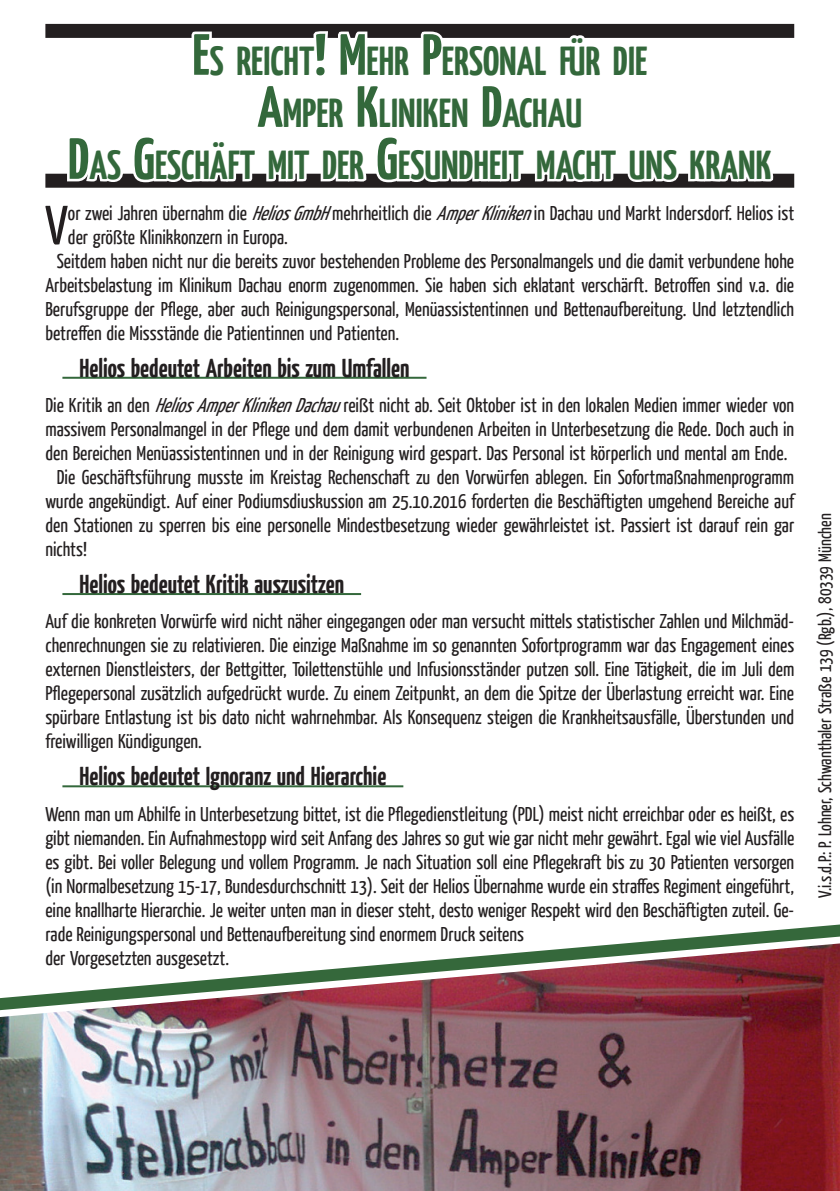
<style>
.page{position:relative;width:840px;height:1191px;background:#fff}
.page>*{position:absolute;margin:0;border:0;box-sizing:border-box;transform-origin:0 0}
.t1{font:54.2px "Yanone Kaffeesatz";color:#231f20}
.t2{font:700 40.6px/52px "Yanone Kaffeesatz";color:#33683b;text-align:center}
.t3{font:700 26px "Yanone Kaffeesatz";color:#231f20}
.t4{font:20px/24px "Yanone Kaffeesatz";color:#231f20;text-align:justify}
.t5{font:18px "Yanone Kaffeesatz";color:#231f20}
.s1{font-size:58px}
.s2{font-style:italic}
</style>
<div class="page">
<div style="left:45px;top:24px;width:748px;height:14px;background:#231f20"></div>
<div style="left:45px;top:174px;width:748px;height:14px;background:#231f20"></div>
<hr style="left:62px;top:377px;width:364px;height:2px;background:#33683b">
<hr style="left:62px;top:593px;width:299px;height:2px;background:#33683b">
<hr style="left:62px;top:785px;width:341px;height:2px;background:#33683b">
<svg style="left:64px;top:23px;width:711px;height:165px"></svg>
<img style="left:0;top:1029px;width:839px;height:162px">
<img style="left:0;top:1018px;width:839px;height:11px">
<svg style="left:0;top:924px;width:839px;height:94px"></svg>
<h2 class="t2" style="left:68px;top:33px;width:703px"><span class="s1">E</span>S REICHT<span class="s1">! M</span>EHR <span class="s1">P</span>ERSONAL FÜR DIE<br><span class="s1">A</span>MPER <span class="s1">K</span>LINIKEN <span class="s1">D</span>ACHAU<br><span class="s1">D</span>AS <span class="s1">G</span>ESCHÄFT MIT DER <span class="s1">G</span>ESUNDHEIT MACHT UNS KRANK</h2>
<h1 class="t1" style="left:45px;top:190px;width:24px">V</h1>
<p class="t4" style="left:68px;top:200px;width:727px">or zwei Jahren übernahm die <span class="s2">HeliosGmbH</span>mehrheitlich die <span class="s2">AmperKliniken</span>in Dachau und Markt Indersdorf. Helios ist</p>
<p class="t4" style="left:68px;top:224px;width:221px">der größte Klinikkonzern in Europa.</p>
<p class="t4" style="left:57px;top:248px;width:738px">Seitdem haben nicht nur die bereits zuvor bestehenden Probleme des Personalmangels und die damit verbundene hohe</p>
<p class="t4" style="left:45px;top:272px;width:749px">Arbeitsbelastung im Klinikum Dachau enorm zugenommen. Sie haben sich eklatant verschärft. Betroffen sind v.a. die</p>
<p class="t4" style="left:45px;top:296px;width:750px">Berufsgruppe der Pflege, aber auch Reinigungspersonal, Menüassistentinnen und Bettenaufbereitung. Und letztendlich</p>
<p class="t4" style="left:45px;top:320px;width:355px">betreffen die Missstände die Patientinnen und Patienten.</p>
<h3 class="t3" style="left:79px;top:350px;width:331px">Helios bedeutet Arbeiten bis zum Umfallen</h3>
<p class="t4" style="left:45px;top:392px;width:750px">Die Kritik an den <span class="s2">HeliosAmperKlinikenDachau</span>reißt nicht ab. Seit Oktober ist in den lokalen Medien immer wieder von</p>
<p class="t4" style="left:45px;top:416px;width:749px">massivem Personalmangel in der Pflege und dem damit verbundenen Arbeiten in Unterbesetzung die Rede. Doch auch in</p>
<p class="t4" style="left:45px;top:440px;width:743px">den Bereichen Menüassistentinnen und in der Reinigung wird gespart. Das Personal ist körperlich und mental am Ende.</p>
<p class="t4" style="left:57px;top:464px;width:738px">Die Geschäftsführung musste im Kreistag Rechenschaft zu den Vorwürfen ablegen. Ein Sofortmaßnahmenprogramm</p>
<p class="t4" style="left:45px;top:488px;width:749px">wurde angekündigt. Auf einer Podiumsdiuskussion am 25.10.2016 forderten die Beschäftigten umgehend Bereiche auf</p>
<p class="t4" style="left:45px;top:512px;width:750px">den Stationen zu sperren bis eine personelle Mindestbesetzung wieder gewährleistet ist. Passiert ist darauf rein gar</p>
<p class="t4" style="left:45px;top:536px;width:43px">nichts!</p>
<h3 class="t3" style="left:79px;top:567px;width:266px">Helios bedeutet Kritik auszusitzen</h3>
<p class="t4" style="left:45px;top:609px;width:750px">Auf die konkreten Vorwürfe wird nicht näher eingegangen oder man versucht mittels statistischer Zahlen und Milchmäd&shy;chenrechnungen sie zu relativieren. Die einzige Maßnahme im so genannten Sofortprogramm war das Engagement eines externen Dienstleisters, der Bettgitter, Toilettenstühle und Infusionsständer putzen soll. Eine Tätigkeit, die im Juli dem Pflegepersonal zusätzlich aufgedrückt wurde. Zu einem Zeitpunkt, an dem die Spitze der Überlastung erreicht war. Eine spürbare Entlastung ist bis dato nicht wahrnehmbar. Als Konsequenz steigen die Krankheitsausfälle, Überstunden und freiwilligen Kündigungen.</p>
<h3 class="t3" style="left:79px;top:759px;width:308px">Helios bedeutet Ignoranz und Hierarchie</h3>
<p class="t4" style="left:45px;top:801px;width:750px;text-align:left">Wenn man um Abhilfe in Unterbesetzung bittet, ist die Pflegedienstleitung (PDL) meist nicht erreichbar oder es heißt, es gibt niemanden. Ein Aufnahmestopp wird seit Anfang des Jahres so gut wie gar nicht mehr gewährt. Egal wie viel Ausfälle es gibt. Bei voller Belegung und vollem Programm. Je nach Situation soll eine Pflegekraft bis zu 30 Patienten versorgen (in Normalbesetzung 15-17, Bundesdurchschnitt 13). Seit der Helios Übernahme wurde ein straffes Regiment eingeführt, eine knallharte Hierarchie. Je weiter unten man in dieser steht, desto weniger Respekt wird den Beschäftigten zuteil. Ge&shy;rade Reinigungspersonal und Bettenaufbereitung sind enormem Druck seitens<br>der Vorgesetzten ausgesetzt.</p>
<p class="t5" style="left:812px;top:898px;width:386px;rotate:-90deg">V.i.s.d.P.: P. Lohner, Schwanthaler Straße 139 (Rgb.), 80339 München</p>
</div>
